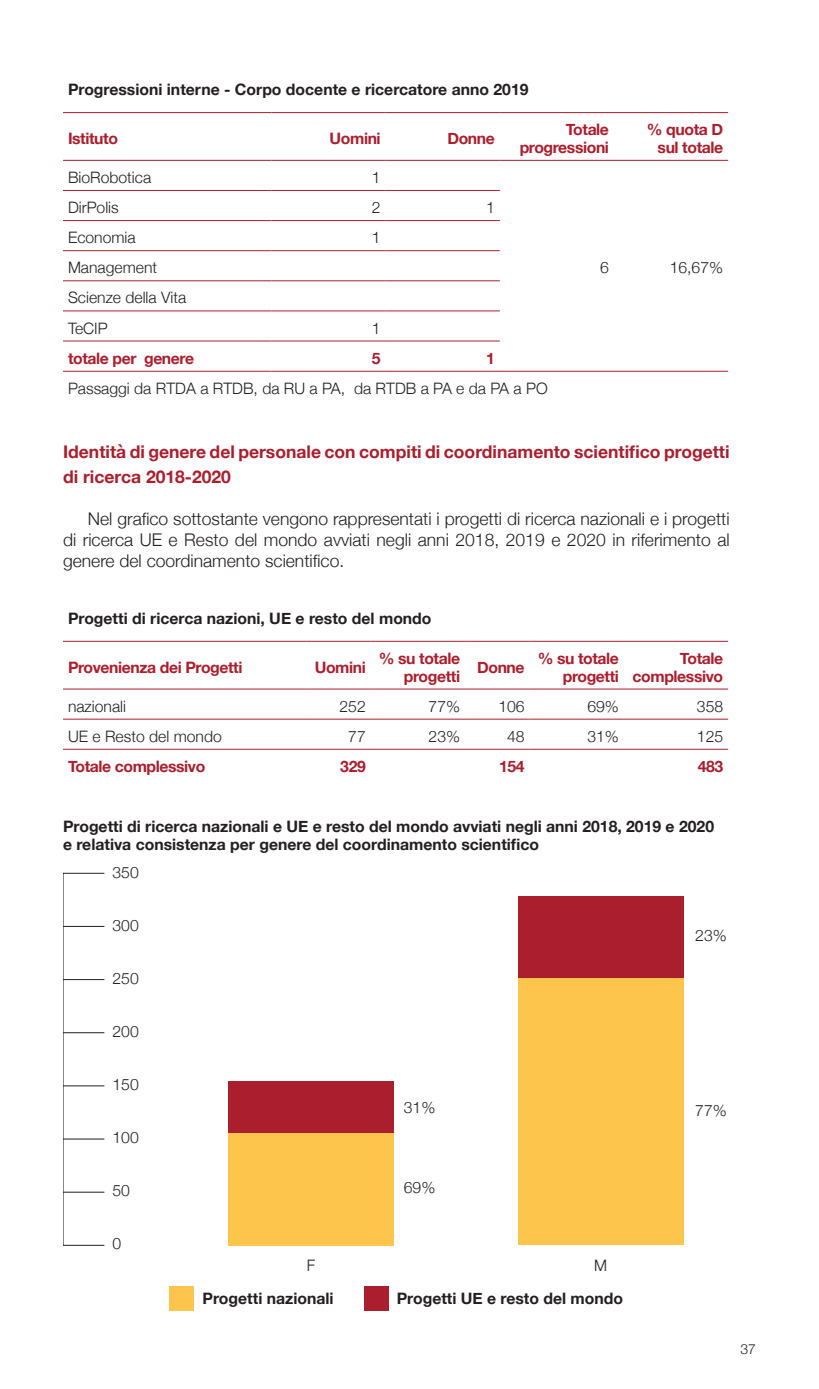
<style>
.page{position:relative;width:819px;height:1389px;background:#fff}
.page>*{position:absolute;margin:0;border:0;box-sizing:border-box;transform-origin:0 0}
.t1{font:300 17.5px/21px "Helvetica Neue";color:#231f20;text-align:justify}
.t2{font:700 17.5px/24.5px "Helvetica Neue";color:#aa1e2d}
.t3{font:700 15.75px/17.5px "Helvetica Neue";color:#231f20}
.t4{font:300 15.75px/30.1px "Helvetica Neue";color:#231f20}
.t5{font:700 15.75px/17.5px "Helvetica Neue";letter-spacing:-.025em;color:#aa1e2d;text-align:right}
.t6{font:300 14px "Helvetica Neue";color:#231f20}
</style>
<div class="page">
<hr style="left:63px;top:112px;width:208px;height:1px;background:#aa1e2d">
<hr style="left:271px;top:112px;width:114px;height:1px;background:#aa1e2d">
<hr style="left:385px;top:112px;width:115px;height:1px;background:#aa1e2d">
<hr style="left:500px;top:112px;width:114px;height:1px;background:#aa1e2d">
<hr style="left:614px;top:112px;width:114px;height:1px;background:#aa1e2d">
<hr style="left:63px;top:160px;width:208px;height:1px;background:#aa1e2d">
<hr style="left:271px;top:160px;width:114px;height:1px;background:#aa1e2d">
<hr style="left:385px;top:160px;width:115px;height:1px;background:#aa1e2d">
<hr style="left:500px;top:160px;width:114px;height:1px;background:#aa1e2d">
<hr style="left:614px;top:160px;width:114px;height:1px;background:#aa1e2d">
<hr style="left:63px;top:190px;width:208px;height:1px;background:#aa1e2d">
<hr style="left:271px;top:190px;width:114px;height:1px;background:#aa1e2d">
<hr style="left:385px;top:190px;width:115px;height:1px;background:#aa1e2d">
<hr style="left:63px;top:220px;width:208px;height:1px;background:#aa1e2d">
<hr style="left:271px;top:220px;width:114px;height:1px;background:#aa1e2d">
<hr style="left:385px;top:220px;width:115px;height:1px;background:#aa1e2d">
<hr style="left:63px;top:250px;width:208px;height:1px;background:#aa1e2d">
<hr style="left:271px;top:250px;width:114px;height:1px;background:#aa1e2d">
<hr style="left:385px;top:250px;width:115px;height:1px;background:#aa1e2d">
<hr style="left:63px;top:280px;width:208px;height:1px;background:#aa1e2d">
<hr style="left:271px;top:280px;width:114px;height:1px;background:#aa1e2d">
<hr style="left:385px;top:280px;width:115px;height:1px;background:#aa1e2d">
<hr style="left:63px;top:311px;width:208px;height:1px;background:#aa1e2d">
<hr style="left:271px;top:311px;width:114px;height:1px;background:#aa1e2d">
<hr style="left:385px;top:311px;width:115px;height:1px;background:#aa1e2d">
<hr style="left:63px;top:341px;width:208px;height:1px;background:#aa1e2d">
<hr style="left:271px;top:341px;width:114px;height:1px;background:#aa1e2d">
<hr style="left:385px;top:341px;width:115px;height:1px;background:#aa1e2d">
<hr style="left:63px;top:371px;width:208px;height:1px;background:#aa1e2d">
<hr style="left:271px;top:371px;width:114px;height:1px;background:#aa1e2d">
<hr style="left:385px;top:371px;width:115px;height:1px;background:#aa1e2d">
<hr style="left:500px;top:371px;width:114px;height:1px;background:#aa1e2d">
<hr style="left:614px;top:371px;width:114px;height:1px;background:#aa1e2d">
<hr style="left:63px;top:641px;width:243px;height:1px;background:#aa1e2d">
<hr style="left:306px;top:641px;width:65px;height:1px;background:#aa1e2d">
<hr style="left:371px;top:641px;width:94px;height:1px;background:#aa1e2d">
<hr style="left:465px;top:641px;width:64px;height:1px;background:#aa1e2d">
<hr style="left:529px;top:641px;width:95px;height:1px;background:#aa1e2d">
<hr style="left:624px;top:641px;width:104px;height:1px;background:#aa1e2d">
<hr style="left:63px;top:689px;width:243px;height:1px;background:#aa1e2d">
<hr style="left:306px;top:689px;width:65px;height:1px;background:#aa1e2d">
<hr style="left:371px;top:689px;width:94px;height:1px;background:#aa1e2d">
<hr style="left:465px;top:689px;width:64px;height:1px;background:#aa1e2d">
<hr style="left:529px;top:689px;width:95px;height:1px;background:#aa1e2d">
<hr style="left:624px;top:689px;width:104px;height:1px;background:#aa1e2d">
<hr style="left:63px;top:719px;width:243px;height:1px;background:#aa1e2d">
<hr style="left:306px;top:719px;width:65px;height:1px;background:#aa1e2d">
<hr style="left:371px;top:719px;width:94px;height:1px;background:#aa1e2d">
<hr style="left:465px;top:719px;width:64px;height:1px;background:#aa1e2d">
<hr style="left:529px;top:719px;width:95px;height:1px;background:#aa1e2d">
<hr style="left:624px;top:719px;width:104px;height:1px;background:#aa1e2d">
<hr style="left:63px;top:749px;width:243px;height:1px;background:#aa1e2d">
<hr style="left:306px;top:749px;width:65px;height:1px;background:#aa1e2d">
<hr style="left:371px;top:749px;width:94px;height:1px;background:#aa1e2d">
<hr style="left:465px;top:749px;width:64px;height:1px;background:#aa1e2d">
<hr style="left:529px;top:749px;width:95px;height:1px;background:#aa1e2d">
<hr style="left:624px;top:749px;width:104px;height:1px;background:#aa1e2d">
<div style="left:518px;top:977px;width:165px;height:268px;background:#fec54d"></div>
<div style="left:518px;top:896px;width:165px;height:81px;background:#aa1e2d"></div>
<div style="left:228px;top:1133px;width:166px;height:112px;background:#fec54d"></div>
<div style="left:228px;top:1082px;width:166px;height:51px;background:#aa1e2d"></div>
<hr style="left:63px;top:926px;width:41px;height:1px;background:#231f20">
<hr style="left:63px;top:979px;width:41px;height:1px;background:#231f20">
<hr style="left:63px;top:1032px;width:41px;height:1px;background:#231f20">
<hr style="left:63px;top:1085px;width:41px;height:1px;background:#231f20">
<hr style="left:63px;top:1139px;width:41px;height:1px;background:#231f20">
<hr style="left:63px;top:1192px;width:41px;height:1px;background:#231f20">
<div style="left:169px;top:1286px;width:25px;height:25px;background:#fec54d"></div>
<div style="left:363px;top:1286px;width:25px;height:25px;background:#aa1e2d"></div>
<p class="t3" style="left:68px;top:81px;width:462px">Progressioni interne - Corpo docente e ricercatore anno 2019</p>
<p class="t5" style="left:68px;top:129px;width:52px">Istituto</p>
<p class="t5" style="left:329px;top:129px;width:53px">Uomini</p>
<p class="t5" style="left:447px;top:129px;width:49px">Donne</p>
<p class="t5" style="left:519px;top:121px;width:91px">Totale progressioni</p>
<p class="t5" style="left:647px;top:121px;width:78px">% quota D sul totale</p>
<p class="t4" style="left:68px;top:162px;width:85px">BioRobotica</p>
<p class="t4" style="left:372px;top:162px;width:10px">1</p>
<p class="t4" style="left:68px;top:192px;width:52px">DirPolis</p>
<p class="t4" style="left:372px;top:192px;width:10px">2</p>
<p class="t4" style="left:486px;top:192px;width:10px">1</p>
<p class="t4" style="left:68px;top:222px;width:69px">Economia</p>
<p class="t4" style="left:372px;top:222px;width:10px">1</p>
<p class="t4" style="left:68px;top:252px;width:120px">Management<br>Scienze della Vita<br>TeCIP</p>
<p class="t4" style="left:372px;top:313px;width:10px">1</p>
<p class="t5" style="left:68px;top:349px;width:128px">totale per genere</p>
<p class="t5" style="left:372px;top:349px;width:10px">5</p>
<p class="t5" style="left:486px;top:349px;width:10px">1</p>
<p class="t4" style="left:68px;top:373px;width:481px">Passaggi da RTDA a RTDB, da RU a PA, da RTDB a PA e da PA a PO</p>
<p class="t4" style="left:600px;top:252px;width:10px">6</p>
<p class="t4" style="left:669px;top:252px;width:55px">16,67%</p>
<p class="t2" style="left:63px;top:439px;width:668px">Identità di genere del personale con compiti di coordinamento scientifico progetti di ricerca 2018-2020</p>
<p class="t1" style="left:63px;top:508px;width:668px;text-indent:25px">Nel grafico sottostante vengono rappresentati i progetti di ricerca nazionali e i progetti di ricerca UE e Resto del mondo avviati negli anni 2018, 2019 e 2020 in riferimento al genere del coordinamento scientifico.</p>
<p class="t3" style="left:68px;top:609px;width:365px">Progetti di ricerca nazioni, UE e resto del mondo</p>
<p class="t5" style="left:68px;top:658px;width:176px">Provenienza dei Progetti</p>
<p class="t5" style="left:315px;top:658px;width:53px">Uomini</p>
<p class="t5" style="left:379px;top:649px;width:83px">% su totale progetti</p>
<p class="t5" style="left:477px;top:658px;width:49px">Donne</p>
<p class="t5" style="left:537px;top:649px;width:83px">% su totale progetti</p>
<p class="t5" style="left:632px;top:649px;width:92px">Totale complessivo</p>
<p class="t4" style="left:68px;top:691px;width:60px">nazionali</p>
<p class="t4" style="left:339px;top:691px;width:28px">252</p>
<p class="t4" style="left:428px;top:691px;width:33px">77%</p>
<p class="t4" style="left:498px;top:691px;width:28px">106</p>
<p class="t4" style="left:587px;top:691px;width:33px">69%</p>
<p class="t4" style="left:696px;top:691px;width:28px">358</p>
<p class="t4" style="left:68px;top:721px;width:155px">UE e Resto del mondo</p>
<p class="t4" style="left:348px;top:721px;width:19px">77</p>
<p class="t4" style="left:428px;top:721px;width:33px">23%</p>
<p class="t4" style="left:507px;top:721px;width:19px">48</p>
<p class="t4" style="left:587px;top:721px;width:33px">31%</p>
<p class="t4" style="left:696px;top:721px;width:28px">125</p>
<p class="t5" style="left:68px;top:757px;width:139px">Totale complessivo</p>
<p class="t5" style="left:340px;top:757px;width:27px">329</p>
<p class="t5" style="left:499px;top:757px;width:27px">154</p>
<p class="t5" style="left:697px;top:757px;width:27px">483</p>
<p class="t3" style="left:63px;top:818px;width:652px">Progetti di ricerca nazionali e UE e resto del mondo avviati negli anni 2018, 2019 e 2020 e relativa consistenza per genere del coordinamento scientifico</p>
<p class="t4" style="left:112px;top:857px;width:28px">350</p>
<p class="t4" style="left:112px;top:910px;width:28px">300</p>
<p class="t4" style="left:112px;top:963px;width:28px">250</p>
<p class="t4" style="left:112px;top:1016px;width:28px">200</p>
<p class="t4" style="left:112px;top:1069px;width:28px">150</p>
<p class="t4" style="left:112px;top:1122px;width:28px">100</p>
<p class="t4" style="left:112px;top:1175px;width:19px">50</p>
<p class="t4" style="left:404px;top:1092px;width:33px">31%</p>
<p class="t4" style="left:404px;top:1172px;width:33px">69%</p>
<p class="t4" style="left:695px;top:920px;width:33px">23%</p>
<p class="t4" style="left:695px;top:1095px;width:33px">77%</p>
<p class="t4" style="left:112px;top:1228px;width:10px">0</p>
<p class="t4" style="left:307px;top:1250px;width:10px">F</p>
<p class="t4" style="left:594px;top:1250px;width:14px">M</p>
<p class="t3" style="left:203px;top:1290px;width:132px">Progetti nazionali</p>
<p class="t3" style="left:396px;top:1290px;width:228px">Progetti UE e resto del mondo</p>
<p class="t6" style="left:740px;top:1340px;width:17px">37</p>
</div>
